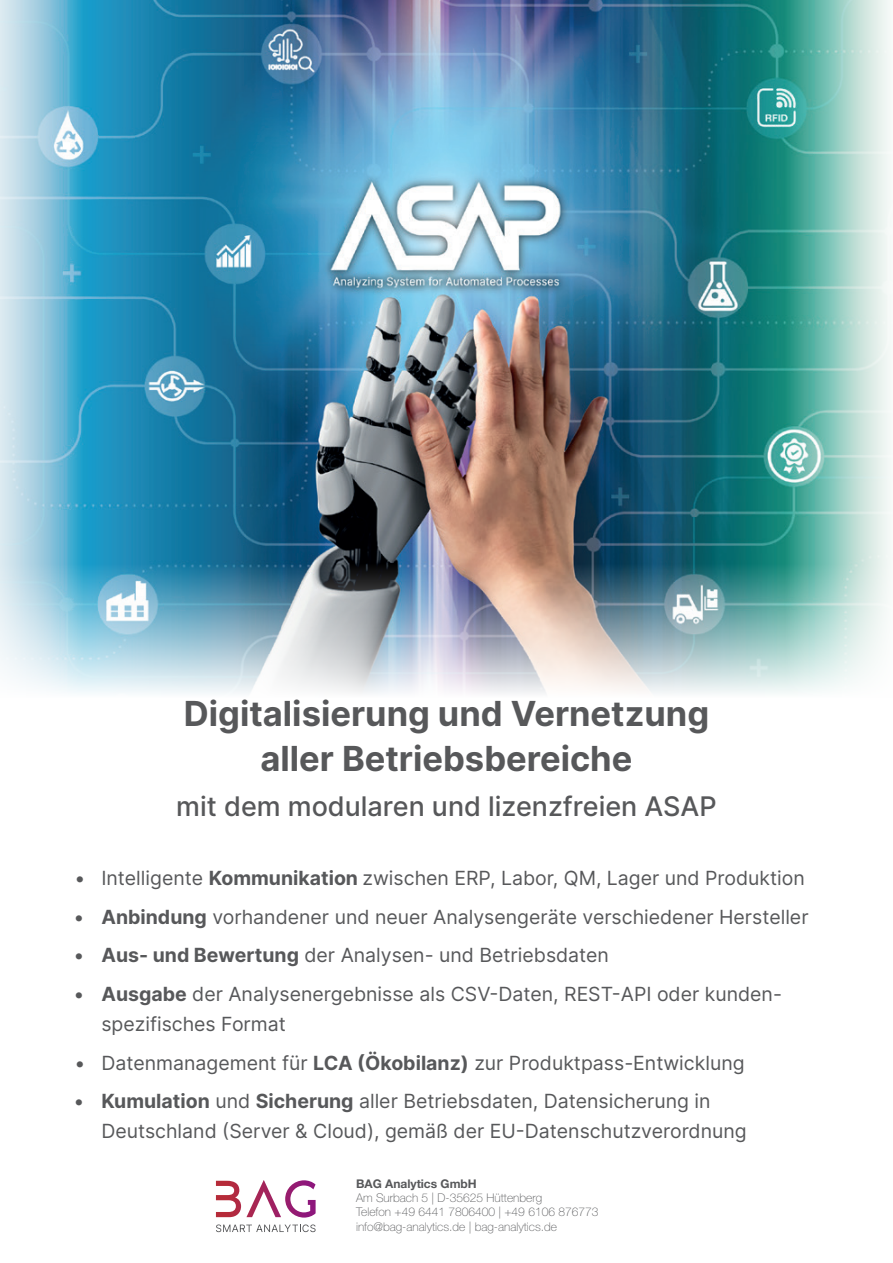
<style>
.page{position:relative;width:893px;height:1263px;background:#fff}
.page>*{position:absolute;margin:0;border:0;box-sizing:border-box;transform-origin:0 0}
.t1{font:700 34.5px/45px "Inter";color:#57585a;text-align:center}
.t2{font:500 27px "Inter";color:#57585a}
.t3{font:19.5px/30px "Inter";color:#57585a}
.t4{font:100 12px/14.4px "Helvetica Neue LT Pro";color:#57585a}
.t5{font:700 12px "Helvetica Neue LT Pro";color:#57585a}
.s1{font-weight:700}
</style>
<div class="page">
<img style="left:85px;top:0;width:697px;height:693px">
<svg style="left:216px;top:1180px;width:100px;height:37px"></svg>
<svg style="left:216px;top:1224px;width:100px;height:8px"></svg>
<svg style="left:0;top:0;width:85px;height:693px;background:#9bcde1"></svg>
<svg style="left:782px;top:0;width:108px;height:693px;background:#8bc7bd"></svg>
<h1 class="t1" style="left:184px;top:689px;width:527px">Digitalisierung und Vernetzung aller Betriebsbereiche</h1>
<h2 class="t2" style="left:176px;top:786px;width:542px">mit dem modularen und lizenzfreien ASAP</h2>
<p class="t3" style="left:74px;top:863px;width:732px">• Intelligente <span class="s1">Kommunikation</span> zwischen ERP, Labor, QM, Lager und Produktion</p>
<p class="t3" style="left:74px;top:901px;width:736px"><span class="s1">• Anbindung</span> vorhandener und neuer Analysengeräte verschiedener Hersteller</p>
<p class="t3" style="left:74px;top:940px;width:536px"><span class="s1">• Aus- und Bewertung</span> der Analysen- und Betriebsdaten</p>
<p class="t3" style="left:101px;top:978px;width:679px;text-indent:-27px"><span class="s1">• Ausgabe</span> der Analysenergebnisse als CSV-Daten, REST-API oder kunden&shy;spezifisches Format</p>
<p class="t3" style="left:74px;top:1047px;width:672px">• Datenmanagement für <span class="s1">LCA (Ökobilanz)</span> zur Produktpass-Entwicklung</p>
<p class="t3" style="left:101px;top:1085px;width:647px;text-indent:-27px"><span class="s1">• Kumulation</span> und <span class="s1">Sicherung</span> aller Betriebsdaten, Datensicherung in<br>Deutschland (Server &amp; Cloud), gemäß der -EU-Datenschutzverordnung</p>
<p class="t5" style="left:356px;top:1176px;width:122px">BAG Analytics GmbH</p>
<p class="t4" style="left:356px;top:1190px;width:244px">Am Surbach 5 | D-35625 Hüttenberg<br>Telefon +49 6441 7806400 | +49 6106 876773 info@bag-analytics.de | bag-analytics.de</p>
</div>
